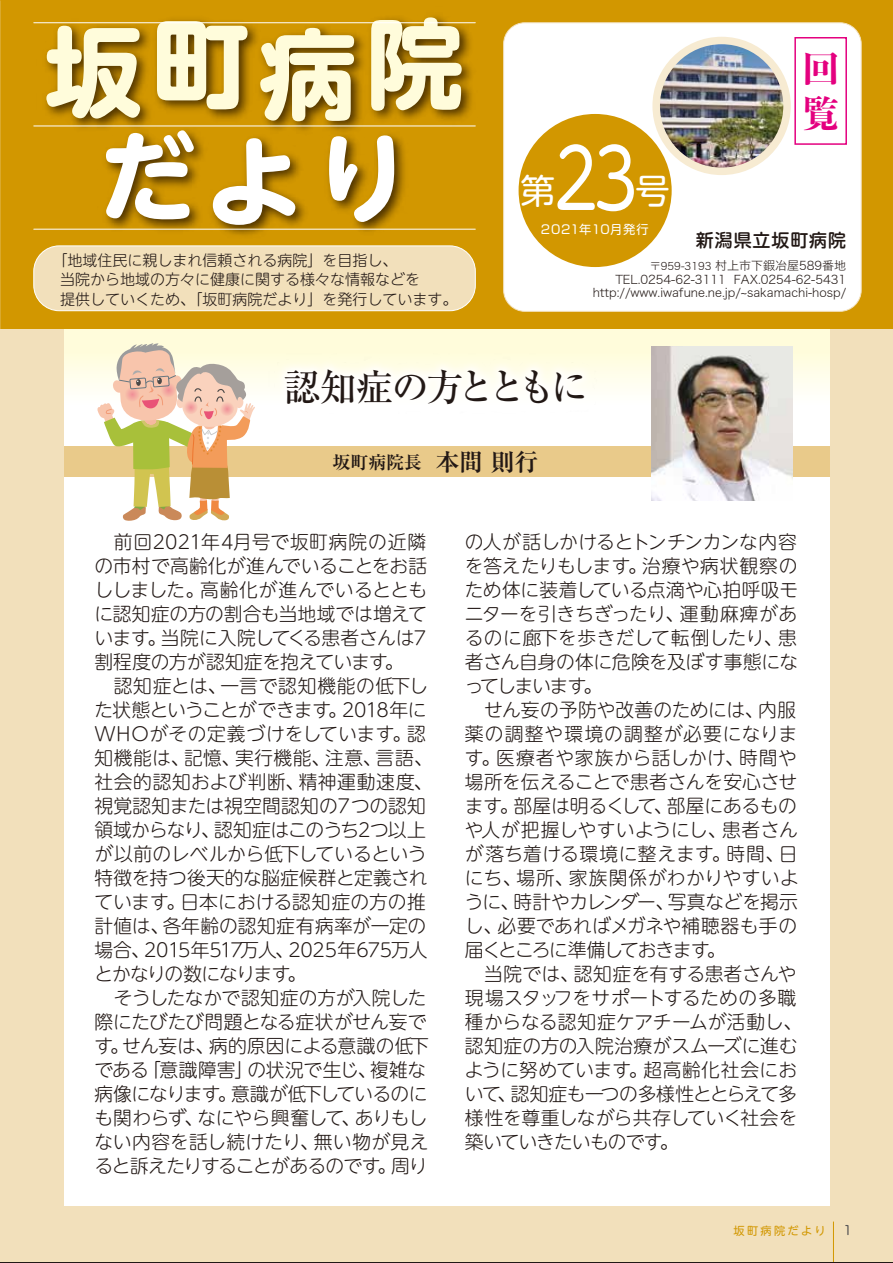
<style>
.page{position:relative;width:893px;height:1263px;background:#f2e0bb}
.page>*{position:absolute;margin:0;border:0;box-sizing:border-box;transform-origin:0 0}
.t1{font:700 97.5px "UD Shin M Go Pr 6";color:#fffcdb}
.t2{font:700 97.5px "UD Shin M Go Pr 6";color:#fff}
.t3{font:81.9px "UD Shin M Go Pr 6";color:#fff;scale:.82 1}
.t4{font:500 37.5px "Ryumin Pro";letter-spacing:-.105em;color:#221815}
.t5{font:36px/44.2px "P Bunkyu Md Min Std N EB";color:#e4007f}
.t6{font:34.65px "UD Shin M Go Pr 6";color:#fff}
.t7{font:300 18.75px/24px "UD Shin M Go Pr 6";letter-spacing:-.005em;color:#221815}
.t8{font:700 18px "Ryumin Pro";letter-spacing:-.01em;color:#221815}
.t9{font:500 18px "UD Shin M Go Pr 6";letter-spacing:.05em;color:#221815}
.t10{font:300 15px/19.5px "UD Shin M Go Pr 6";color:#221815}
.t11{font:12.75px "Soft Go Std";color:#595757}
.t12{font:12.3px "Soft Go Std";letter-spacing:.035em;color:#fff}
.t13{font:12px/13.5px "Hira Kaku Std W2";color:#221815;text-align:right}
.t14{font:11.25px "UD Shin M Go Pr 6";letter-spacing:.2em;color:#d29700}
.s1{font-size:10.5px}
.s2{font-size:24px}
</style>
<div class="page">
<div style="left:64px;top:60px;width:765px;height:1146px;background:#fff"></div>
<div style="left:64px;top:328px;width:765px;height:127px;background:linear-gradient(to bottom,#fffddc,#fdfbff)"></div>
<div style="left:64px;top:447px;width:765px;height:30px;background:#e9ca8a"></div>
<div style="left:0;top:0;width:893px;height:328px;background:#d29700"></div>
<div style="left:504px;top:23px;width:357px;height:288px;background:#fff;border-radius:21px"></div>
<div style="left:503px;top:22px;width:359px;height:290px;border:1px solid #f2e0bb;border-radius:21px"></div>
<div style="left:34px;top:246px;width:441px;height:65px;background:#f2e0bb;border-radius:26px"></div>
<div style="left:33px;top:245px;width:443px;height:66px;border:1px solid #fff;border-radius:26px"></div>
<img style="left:656px;top:41px;width:131px;height:130px;border-radius:64px">
<div style="left:652px;top:37px;width:139px;height:138px;border:8px solid #f7ebd2;border-radius:50%"></div>
<img style="left:36px;top:16px;width:440px;height:255px">
<hr style="left:34px;top:126px;width:441px;height:1px;background:#fff">
<hr style="left:34px;top:229px;width:441px;height:1px;background:#fff">
<hr style="left:34px;top:22px;width:441px;height:1px;background:#fff">
<div style="left:519px;top:114px;width:153px;height:153px;background:#d29700;border-radius:50%"></div>
<div style="left:794px;top:37px;width:53px;height:108px;border:2px solid #e4007f"></div>
<hr style="left:833px;top:1221px;width:1px;height:42px;background:#d29700">
<img style="left:226px;top:311px;width:419px;height:136px">
<img style="left:651px;top:346px;width:141px;height:155px">
<svg style="left:97px;top:343px;width:158px;height:178px"></svg>
<h1 class="t1" style="left:45px;top:-17px;width:421px">坂町病院</h1>
<h1 class="t2" style="left:98px;top:94px;width:313px">だより</h1>
<p class="t10" style="left:60px;top:249px;width:399px;text-indent:-8px">「地域住民に親しまれ信頼される病院」を目指し、<br>当院から地域の方々に健康に関する様々な情報などを<br>提供していくため、「坂町病院だより」を発行しています。</p>
<h3 class="t5" style="left:803px;top:45px;width:36px">回覧</h3>
<h2 class="t3" style="left:554px;top:111px;width:104px">23</h2>
<h3 class="t6" style="left:520px;top:162px;width:36px">第</h3>
<h3 class="t6" style="left:635px;top:162px;width:36px">号</h3>
<p class="t12" style="left:541px;top:220px;width:109px">2021年10月発行</p>
<p class="t9" style="left:696px;top:225px;width:152px">新潟県立坂町病院</p>
<p class="t13" style="left:593px;top:259px;width:255px"><span class="s1">〒959-3193</span> 村上市下鍜冶屋589番地<br>TEL.0254-62-3111 FAX.0254-62-5431 http://www.iwafune.ne.jp/~sakamachi-hosp/</p>
<h3 class="t4" style="left:283px;top:357px;width:307px">認知症の方とともに</h3>
<p class="t8" style="left:333px;top:448px;width:207px">坂町病院長 <span class="s2">本間 則行</span></p>
<p class="t7" style="left:94px;top:529px;width:340px">　前回2021年4月号で坂町病院の近隣の市村で高齢化が進んでいることをお話ししました。高齢化が進んでいるとともに認知症の方の割合も当地域では増えています。当院に入院してくる患者さんは7割程度の方が認知症を抱えています。<br>　認知症とは、一言で認知機能の低下した状態ということができます。2018年に<br>WHOがその定義づけをしています。認知機能は、記憶、実行機能、注意、言語、社会的認知および判断、精神運動速度、視覚認知または視空間認知の７つの認知領域からなり、認知症はこのうち2つ以上が以前のレベルから低下しているという特徴を持つ後天的な脳症候群と定義されています。日本における認知症の方の推計値は、各年齢の認知症有病率が一定の場合、2015年517万人、2025年675万人とかなりの数になります。<br>　そうしたなかで認知症の方が入院した際にたびたび問題となる症状がせん妄です。せん妄は、病的原因による意識の低下である「意識障害」の状況で生じ、複雑な病像になります。意識が低下しているのにも関わらず、なにやら興奮して、ありもしない内容を話し続けたり、無い物が見えると訴えたりすることがあるのです。周り</p>
<p class="t7" style="left:465px;top:529px;width:339px">の人が話しかけるとトンチンカンな内容を答えたりもします。治療や病状観察のため体に装着している点滴や心拍呼吸モニターを引きちぎったり、運動麻痺があるのに廊下を歩きだして転倒したり、患者さん自身の体に危険を及ぼす事態になってしまいます。<br>　せん妄の予防や改善のためには、内服薬の調整や環境の調整が必要になります。医療者や家族から話しかけ、時間や場所を伝えることで患者さんを安心させます。部屋は明るくして、部屋にあるものや人が把握しやすいようにし、患者さんが落ち着ける環境に整えます。時間、日にち、場所、家族関係がわかりやすいように、時計やカレンダー、写真などを掲示し、必要であればメガネや補聴器も手の届くところに準備しておきます。<br>　当院では、認知症を有する患者さんや現場スタッフをサポートするための多職種からなる認知症ケアチームが活動し、認知症の方の入院治療がスムーズに進むように努めています。超高齢化社会において、認知症も一つの多様性ととらえて多様性を尊重しながら共存していく社会を築いていきたいものです。</p>
<p class="t14" style="left:734px;top:1221px;width:94px">坂町病院だより</p>
<p class="t11" style="left:843px;top:1221px;width:11px">1</p>
</div>
